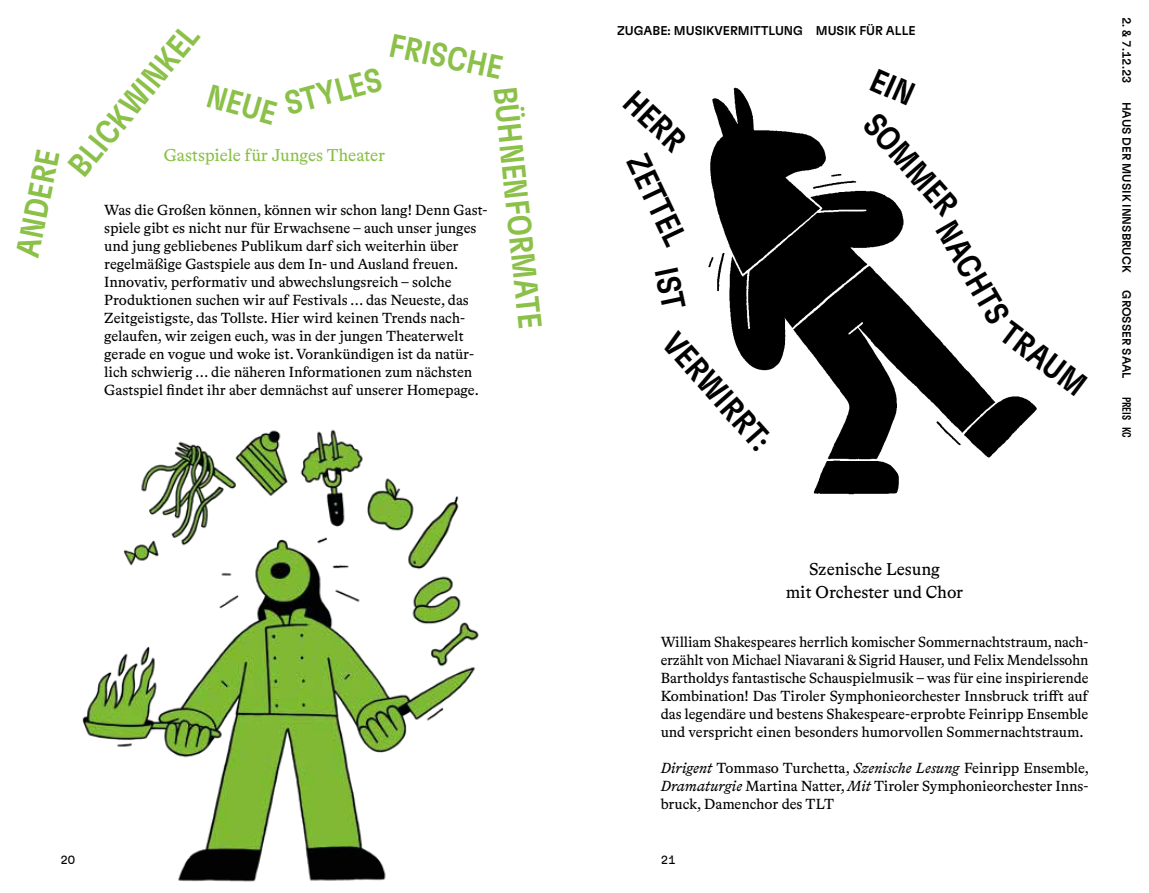
<style>
.page{position:relative;width:1149px;height:893px;background:#fff}
.page>*{position:absolute;margin:0;border:0;box-sizing:border-box;transform-origin:0 0}
.t1{font:500 condensed 33px "GT Flexa";color:#8bc049}
.t2{font:500 condensed 33px "GT Flexa";color:#000}
.t3{font:17.25px/22.5px "Bradford LL";color:#000;text-align:center}
.t4{font:17.25px "Bradford LL";color:#8bc049}
.t5{font:14.7px/18px "Bradford LL";color:#000;text-align:justify}
.t6{font:500 12.75px "GT Flexa";color:#000}
.t7{font:500 12px "GT Flexa";color:#000}
.t8{font:12px "GT Flexa Cm Md";color:#000}
.t9{font:12px "GT Flexa VF";color:#000}
.s1{font-style:italic}
</style>
<div class="page">
<img style="left:708px;top:87px;width:329px;height:408px">
<img style="left:82px;top:429px;width:397px;height:453px">
<svg style="left:869px;top:87px;width:46px;height:19px"></svg>
<h1 class="t1" style="left:59px;top:158px;width:186px;rotate:-50deg">BLICKWINKEL</h1>
<p class="t6" style="left:617px;top:23px;width:300px">ZUGABE: MUSIKVERMITTLUNG MUSIK FÜR ALLE</p>
<h1 class="t1" style="left:394px;top:25px;width:116px;rotate:12deg">FRISCHE</h1>
<h1 class="t1" style="left:524px;top:84px;width:245px;rotate:84deg">BÜHNENFORMATE</h1>
<h1 class="t1" style="left:280px;top:85px;width:101px;rotate:-15deg">STYLES</h1>
<h1 class="t1" style="left:213px;top:75px;width:72px;rotate:16deg">NEUE</h1>
<h1 class="t2" style="left:642px;top:82px;width:73px;rotate:44deg">HERR</h1>
<h1 class="t2" style="left:654px;top:148px;width:98px;rotate:65deg">ZETTEL</h1>
<h1 class="t2" style="left:885px;top:105px;width:125px;rotate:49deg">SOMMER</h1>
<h1 class="t2" style="left:961px;top:214px;width:114px;rotate:60deg">NACHTS</h1>
<p class="t4" style="left:164px;top:144px;width:223px">Gastspiele für Junges Theater</p>
<h1 class="t1" style="left:7px;top:252px;width:110px;rotate:-78deg">ANDERE</h1>
<p class="t5" style="left:104px;top:200px;width:384px;text-align:left">Was die Großen können, können wir schon lang! Denn Gast&shy;spiele gibt es nicht nur für Erwachsene – auch unser junges und jung gebliebenes Publikum darf sich weiterhin über regelmäßige Gastspiele aus dem In- und Ausland freuen.<br>Innovativ, performativ und abwechslungsreich – solche Produktionen suchen wir auf Festivals … das Neueste, das Zeitgeistigste, das Tollste. Hier wird keinen Trends nach&shy;gelaufen, wir zeigen euch, was in der jungen Theaterwelt gerade en vogue und woke ist. Vorankündigen ist da natür&shy;lich schwierig … die näheren Informationen zum nächsten Gastspiel findet ihr aber demnächst auf unserer Homepage.</p>
<h1 class="t2" style="left:1015px;top:313px;width:100px;rotate:37deg">TRAUM</h1>
<h1 class="t2" style="left:684px;top:324px;width:147px;rotate:49deg">VERWIRRT:</h1>
<p class="t7" style="left:1133px;top:17px;width:68px;rotate:90deg">2. &amp; 7.12.23</p>
<p class="t7" style="left:1133px;top:102px;width:172px;rotate:90deg">HAUS DER MUSIK INNSBRUCK</p>
<p class="t7" style="left:1133px;top:290px;width:90px;rotate:90deg">GROSSER SAAL</p>
<p class="t8" style="left:1133px;top:397px;width:43px;rotate:90deg">PREIS KC</p>
<p class="t3" style="left:785px;top:557px;width:179px">Szenische Lesung<br>mit Orchester und Chor</p>
<p class="t5" style="left:660px;top:632px;width:429px">William Shakespeares herrlich komischer Sommernachtstraum, nach&shy;erzählt von Michael Niavarani &amp; Sigrid Hauser, und Felix Mendelssohn Bartholdys fantastische Schauspielmusik – was für eine inspirierende Kombination! Das Tiroler Symphonieorchester Innsbruck trifft auf das legendäre und bestens Shakespeare-erprobte Feinripp Ensemble und verspricht einen besonders humorvollen Sommernachtstraum.</p>
<p class="t5" style="left:660px;top:758px;width:430px"><span class="s1">Dirigent</span> Tommaso Turchetta, <span class="s1">Szenische Lesung</span> Feinripp Ensemble, <span class="s1">Dramaturgie</span> Martina Natter, <span class="s1">Mit</span> Tiroler Symphonieorchester Inns&shy;bruck, Damenchor des TLT</p>
<p class="t9" style="left:60px;top:853px;width:16px">20</p>
<p class="t9" style="left:660px;top:853px;width:16px">21</p>
</div>
